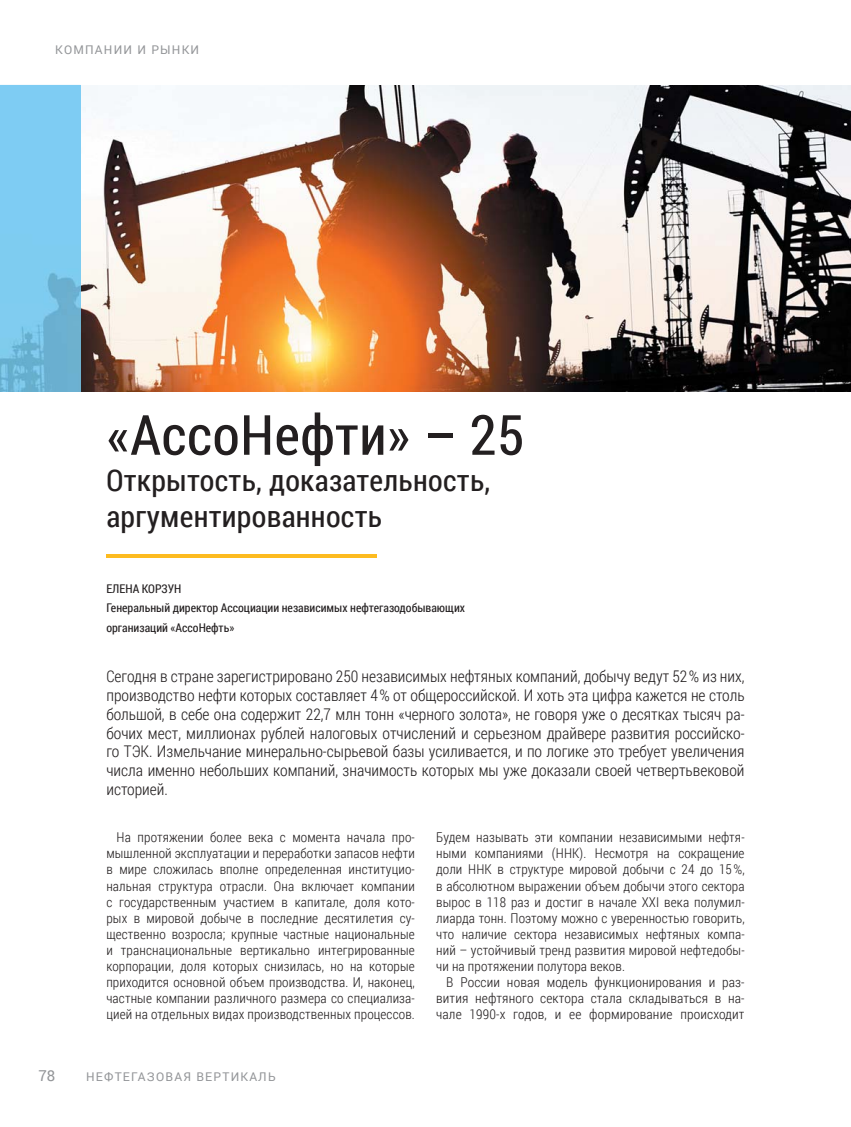
<style>
.page{position:relative;width:851px;height:1127px;background:#fff}
.page>*{position:absolute;margin:0;border:0;box-sizing:border-box;transform-origin:0 0}
.t1{font:55.5px "Roboto Condensed";letter-spacing:.01em;color:#231f20}
.t2{font:30px/36px "Roboto Condensed";letter-spacing:.01em;color:#231f20}
.t3{font:300 16.05px/18.8px "Roboto Condensed";color:#231f20;text-align:justify}
.t4{font:15px "Roboto";color:#939598}
.t5{font:300 13.5px/16px "Roboto Condensed";letter-spacing:.01em;color:#231f20;text-align:justify}
.t6{font:12px/19.6px "Roboto Condensed";color:#231f20}
.t7{font:12px "Roboto";letter-spacing:.1em;color:#939598}
</style>
<div class="page">
<hr style="left:106px;top:554px;width:270px;height:4px;background:#fdbb1f">
<img style="left:80px;top:85px;width:770px;height:307px">
<svg style="left:0;top:85px;width:80px;height:307px;background:#79c5ea"></svg>
<p class="t7" style="left:55px;top:41px;width:145px">КОМПАНИИ И РЫНКИ</p>
<h1 class="t1" style="left:106px;top:397px;width:419px">«АссоНефти» – 25</h1>
<h2 class="t2" style="left:106px;top:461px;width:385px">Открытость, доказательность, аргументированность</h2>
<p class="t6" style="left:106px;top:578px;width:360px">ЕЛЕНА КОРЗУН<br>Генеральный директор Ассоциации независимых нефтегазодобывающих организаций «АссоНефть»</p>
<p class="t3" style="left:106px;top:666px;width:639px">Сегодня в стране зарегистрировано 250 независимых нефтяных компаний, добычу ведут 52% из них, производство нефти которых составляет 4% от общероссийской. И хоть эта цифра кажется не столь большой, в себе она содержит 22,7 млн тонн «черного золота», не говоря уже о десятках тысяч ра&shy;бочих мест, миллионах рублей налоговых отчислений и серьезном драйвере развития российско&shy;го ТЭК. Измельчание минерально-сырьевой базы усиливается, и по логике это требует увеличения числа именно небольших компаний, значимость которых мы уже доказали своей четвертьвековой историей.</p>
<p class="t5" style="left:106px;top:829px;width:310px;text-indent:10px">На протяжении более века с момента начала про&shy;мышленной эксплуатации и переработки запасов нефти в мире сложилась вполне определенная институцио&shy;нальная структура отрасли. Она включает компании с государственным участием в капитале, доля кото&shy;рых в мировой добыче в последние десятилетия су&shy;щественно возросла; крупные частные национальные и транснациональные вертикально интегрированные корпорации, доля которых снизилась, но на которые приходится основной объем производства. И, наконец, частные компании различного размера со специализа&shy;цией на отдельных видах производственных процессов.</p>
<p class="t5" style="left:436px;top:829px;width:310px">Будем называть эти компании независимыми нефтя&shy;ными компаниями (ННК). Несмотря на сокращение доли ННК в структуре мировой добычи с 24 до 15%, в абсолютном выражении объем добычи этого сектора вырос в 118 раз и достиг в начале XXI века полумил&shy;лиарда тонн. Поэтому можно с уверенностью говорить, что наличие сектора независимых нефтяных компа&shy;ний – устойчивый тренд развития мировой нефтедобы&shy;чи на протяжении полутора веков.</p>
<p class="t5" style="left:436px;top:974px;width:310px;text-indent:10px">В России новая модель функционирования и раз&shy;вития нефтяного сектора стала складываться в на&shy;чале 1990-х годов, и ее формирование происходит</p>
<p class="t4" style="left:38px;top:1065px;width:18px">78</p>
<p class="t7" style="left:86px;top:1068px;width:191px">НЕФТЕГАЗОВАЯ ВЕРТИКАЛЬ</p>
</div>
